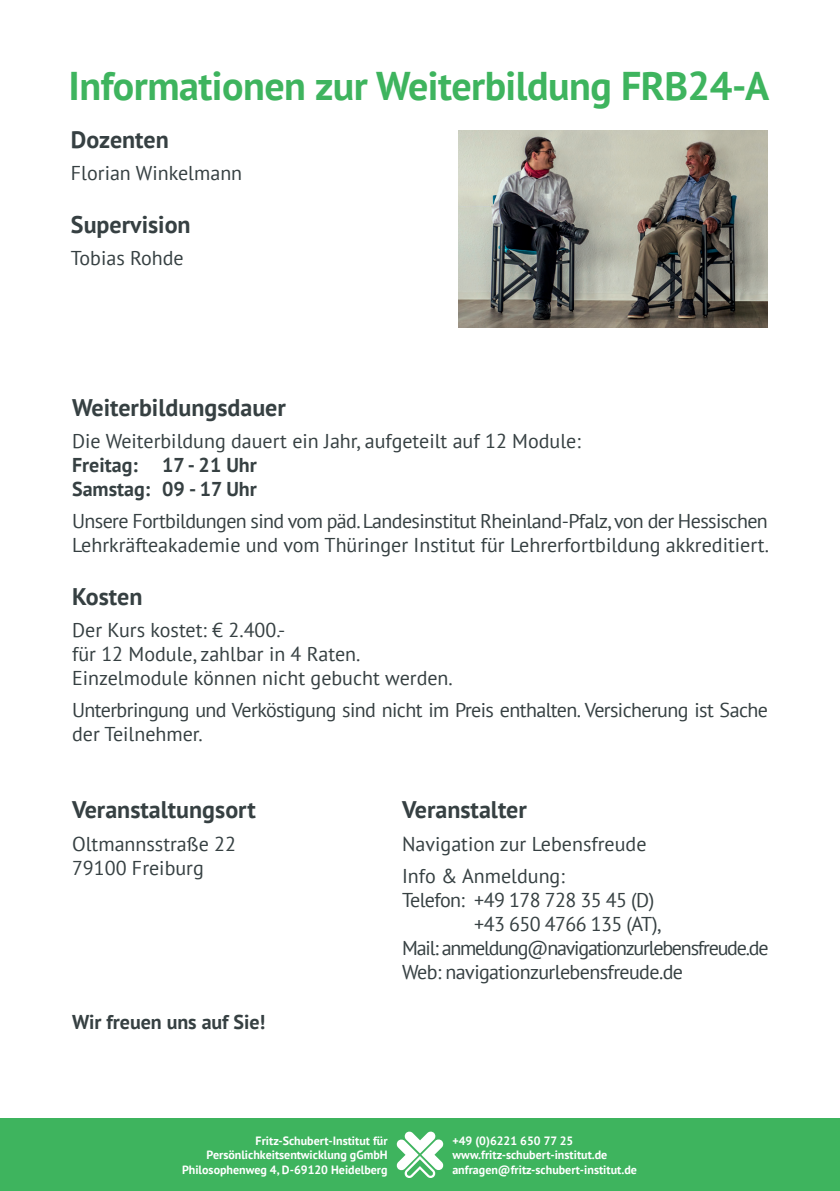
<style>
.page{position:relative;width:840px;height:1191px;background:#fff}
.page>*{position:absolute;margin:0;border:0;box-sizing:border-box;transform-origin:0 0}
.t1{font:700 40px "PT Sans";letter-spacing:-.015em;color:#3eb45e}
.t2{font:700 24px "PT Sans";color:#364042}
.t3{font:20px/24px "PT Sans";color:#364042}
.t4{font:20px/24px "PT Sans";letter-spacing:-.03em;color:#364042}
.t5{font:700 20px/24px "PT Sans";color:#364042}
.t6{font:20px "PT Sans";letter-spacing:-.06em;color:#364042}
.t7{font:700 12px/14.4px "PT Sans";color:#fff;text-align:right}
</style>
<div class="page">
<div style="left:0;top:1119px;width:839px;height:72px;background:#3eb45e"></div>
<svg style="left:396px;top:1131px;width:47px;height:47px"></svg>
<img style="left:458px;top:130px;width:309px;height:198px">
<h1 class="t1" style="left:68px;top:60px;width:701px">Informationen zur Weiterbildung FRB24-A</h1>
<p class="t2" style="left:71px;top:123px;width:99px">Dozenten</p>
<p class="t3" style="left:71px;top:160px;width:173px">Florian Winkelmann</p>
<p class="t2" style="left:71px;top:208px;width:121px">Supervision</p>
<p class="t3" style="left:71px;top:245px;width:114px">Tobias Rohde</p>
<p class="t2" style="left:72px;top:392px;width:215px">Weiterbildungsdauer</p>
<p class="t3" style="left:72px;top:428px;width:510px">Die Weiterbildung dauert ein Jahr, aufgeteilt auf 12 Module:</p>
<p class="t5" style="left:72px;top:453px;width:186px">Freitag: 17 - 21 Uhr<br>Samstag: 09 - 17 Uhr</p>
<p class="t3" style="left:72px;top:508px;width:698px">Unsere Fortbildungen sind vom päd. Landesinstitut Rheinland-Pfalz, von der Hessischen<br>Lehrkräfteakademie und vom Thüringer Institut für Lehrerfortbildung akkreditiert.</p>
<p class="t2" style="left:72px;top:581px;width:72px">Kosten</p>
<p class="t3" style="left:72px;top:617px;width:382px">Der Kurs kostet: € 2.400.-<br>für 12 Module, zahlbar in 4 Raten.<br>Einzelmodule können nicht gebucht werden.</p>
<p class="t4" style="left:72px;top:697px;width:697px">Unterbringung und Verköstigung sind nicht im Preis enthalten. Versicherung ist Sache der Teilnehmer.</p>
<p class="t2" style="left:72px;top:794px;width:185px">Veranstaltungsort</p>
<p class="t2" style="left:402px;top:794px;width:126px">Veranstalter</p>
<p class="t3" style="left:72px;top:831px;width:165px">Oltmannsstraße 22<br>79100 Freiburg</p>
<p class="t3" style="left:402px;top:827px;width:246px;line-height:32px">Navigation zur Lebensfreude<br>Info &amp; Anmeldung:</p>
<p class="t4" style="left:402px;top:887px;width:253px">Telefon: +49 178 728 35 45 (D)</p>
<p class="t4" style="left:474px;top:911px;width:189px">+43 650 4766 135 (AT),</p>
<p class="t6" style="left:402px;top:934px;width:368px">Mail: anmeldung@navigationzurlebensfreude.de</p>
<p class="t4" style="left:402px;top:959px;width:282px">Web: navigationzurlebensfreude.de</p>
<p class="t5" style="left:72px;top:1009px;width:195px">Wir freuen uns auf Sie!</p>
<p class="t7" style="left:182px;top:1133px;width:207px">Fritz-Schubert-Institut für<br>Persönlichkeitsentwicklung gGmbH<br>Philosophenweg 4, D-69120 Heidelberg</p>
<p class="t7" style="left:452px;top:1133px;width:186px;text-align:left">+49 (0)6221 650 77 25 www.fritz-schubert-institut.de anfragen@fritz-schubert-institut.de</p>
</div>
